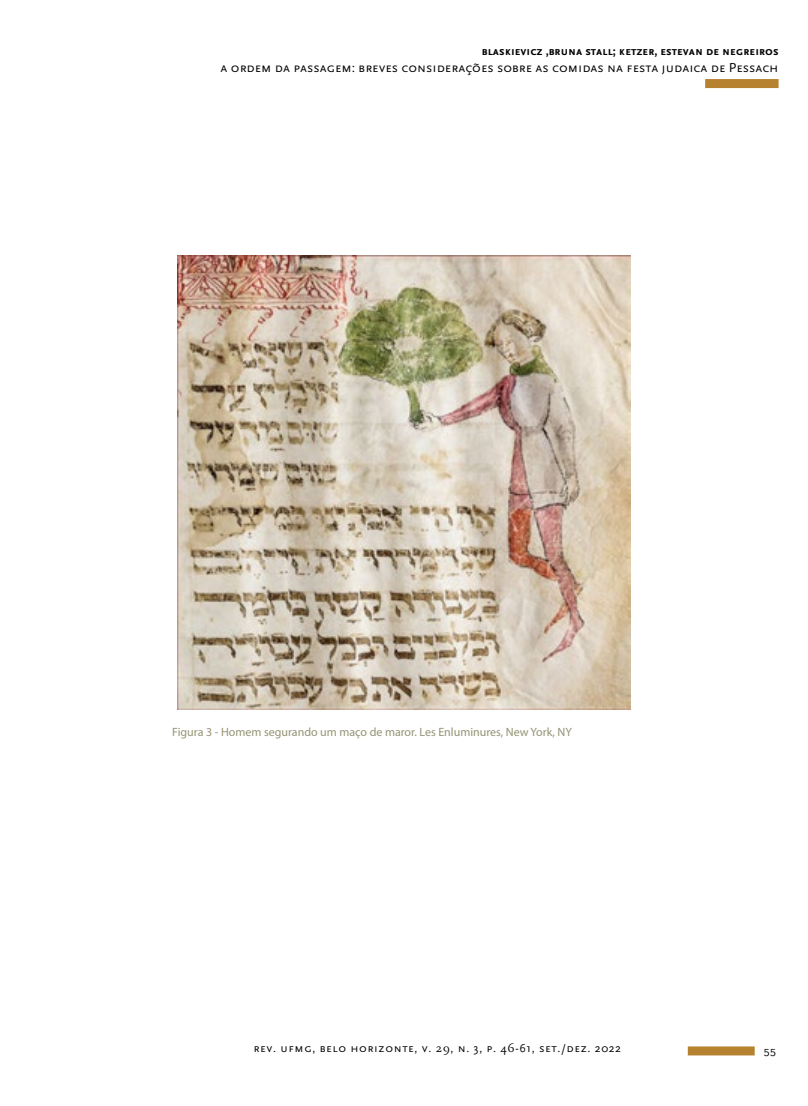
<style>
.page{position:relative;width:808px;height:1106px;background:#fff}
.page>*{position:absolute;margin:0;border:0;box-sizing:border-box;transform-origin:0 0}
.t1{font:13.5px "Scala Sans Caps";color:#000}
.t2{font:12px "Myriad Pro";color:#959374}
.t3{font:12px "Scala Sans Caps";letter-spacing:.05em;color:#000}
.t4{font:700 12px "Scala Sans Caps";color:#000}
.t5{font:12px "Neutra Text";color:#000}
.s1{font-family:"Scala"}
.s2{font-family:"Scala Sans"}
</style>
<div class="page">
<div style="left:688px;top:1046px;width:67px;height:9px;background:#b6822f"></div>
<div style="left:705px;top:79px;width:73px;height:9px;background:#b6822f"></div>
<img style="left:177px;top:255px;width:454px;height:455px">
<p class="t4" style="left:482px;top:44px;width:298px">blaskievicz ,bruna stall; ketzer, estevan de negreiros</p>
<p class="t1" style="left:221px;top:60px;width:559px">a ordem da passagem: breves considerações sobre as comidas na festa judaica de Pessach</p>
<p class="t2" style="left:172px;top:725px;width:401px">Figura 3 - Homem segurando um maço de maror. Les Enluminures, New York, NY</p>
<p class="t3" style="left:254px;top:1041px;width:369px">rev. ufmg, belo horizonte, v. <span class="s1">29</span>, n. <span class="s2">3</span>, p. <span class="s1">46-</span><span class="s2">61</span>, set./dez. <span class="s2">2022</span></p>
<p class="t5" style="left:764px;top:1043px;width:14px">55</p>
</div>
